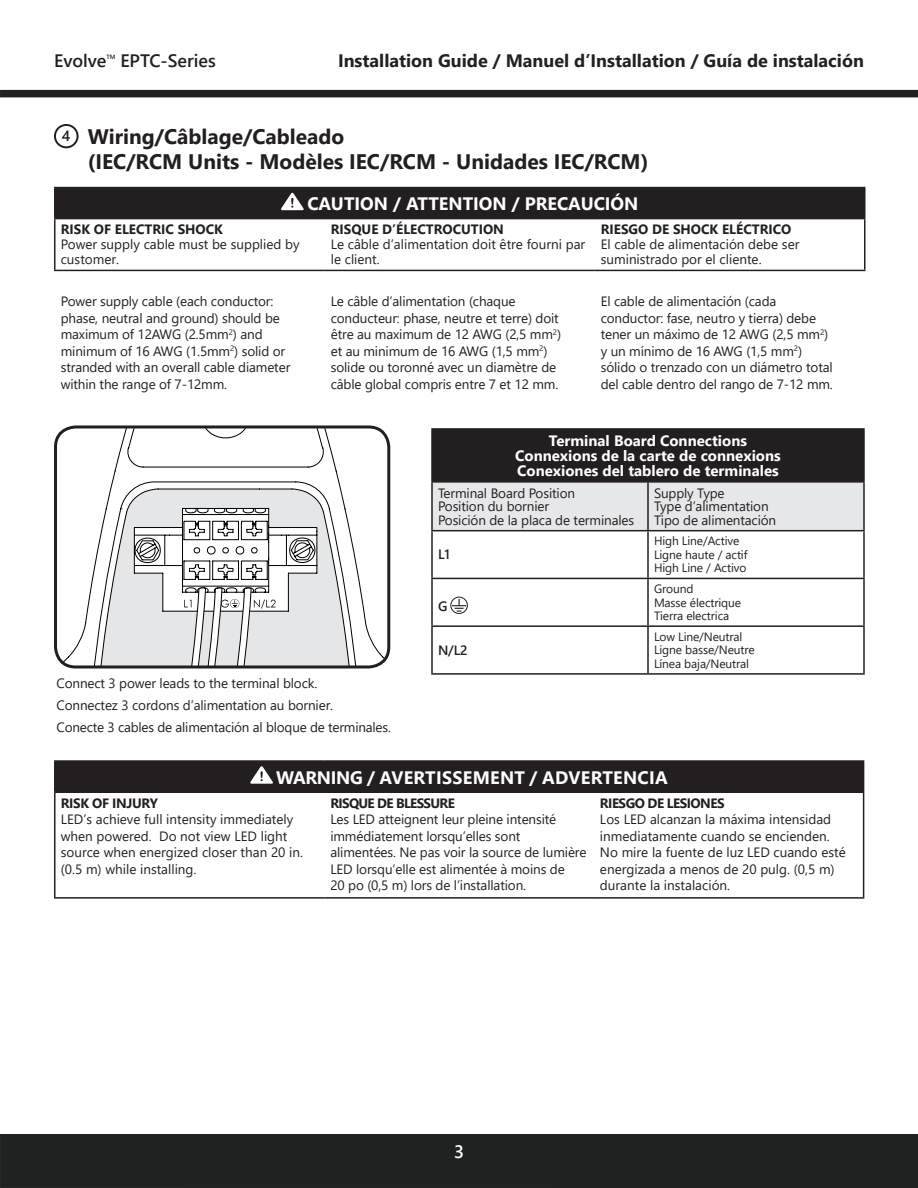
<style>
.page{position:relative;width:918px;height:1188px;background:#fff}
.page>*{position:absolute;margin:0;border:0;box-sizing:border-box;transform-origin:0 0}
.t1{font:700 21px "Segoe UI";color:#231f20}
.t2{font:700 18px "Segoe UI";color:#fff}
.t3{font:700 18px "Segoe UI";color:#202222}
.t4{font:600 18px "Segoe UI";color:#202222}
.t5{font:600 18px "Segoe UI";color:#fff}
.t6{font:700 15px "Segoe UI";color:#fff}
.t7{font:600 14.85px "Segoe UI";color:#231f20}
.STEPS{font:13.5px/16.5px "Segoe UI";letter-spacing:-.01em;color:#231f20}
.t8{font:700 13.5px "Segoe UI";color:#231f20}
.t9{font:700 13.5px "Segoe UI";letter-spacing:-.05em;color:#231f20}
.t10{font:700 13.5px "Segoe UI";letter-spacing:-.04em;color:#231f20}
.t11{font:700 13.5px "Segoe UI";letter-spacing:-.025em;color:#231f20}
.STEPS-2{font:600 13.5px "Segoe UI";color:#231f20}
.STEPS-3{font:12px/13.5px "Segoe UI";letter-spacing:-.01em;color:#231f20}
.t12{font:600 6.15px "Segoe UI";color:#202222}
</style>
<div class="page">
<div style="left:0;top:1134px;width:918px;height:54px;background:#202222"></div>
<div style="left:0;top:90px;width:918px;height:7px;background:#202222"></div>
<div style="left:54px;top:124px;width:25px;height:24px;border:2px solid #231f20;border-radius:50%"></div>
<div style="left:55px;top:761px;width:809px;height:31px;background:#231f20"></div>
<hr style="left:54px;top:760px;width:270px;height:2px;background:#231f20">
<hr style="left:54px;top:762px;width:2px;height:29px;background:#231f20">
<hr style="left:324px;top:760px;width:270px;height:2px;background:#231f20">
<hr style="left:594px;top:760px;width:270px;height:2px;background:#231f20">
<hr style="left:54px;top:791px;width:270px;height:2px;background:#231f20">
<hr style="left:54px;top:793px;width:2px;height:104px;background:#231f20">
<hr style="left:324px;top:791px;width:270px;height:2px;background:#231f20">
<hr style="left:594px;top:791px;width:270px;height:2px;background:#231f20">
<hr style="left:863px;top:793px;width:1px;height:104px;background:#231f20">
<hr style="left:54px;top:897px;width:270px;height:2px;background:#231f20">
<hr style="left:324px;top:897px;width:270px;height:2px;background:#231f20">
<hr style="left:594px;top:897px;width:270px;height:2px;background:#231f20">
<svg style="left:250px;top:766px;width:23px;height:18px"></svg>
<div style="left:55px;top:188px;width:810px;height:31px;background:#231f20"></div>
<hr style="left:54px;top:187px;width:271px;height:1px;background:#231f20">
<hr style="left:54px;top:188px;width:2px;height:30px;background:#231f20">
<hr style="left:325px;top:187px;width:270px;height:1px;background:#231f20">
<hr style="left:595px;top:187px;width:271px;height:1px;background:#231f20">
<hr style="left:864px;top:188px;width:2px;height:30px;background:#231f20">
<hr style="left:54px;top:218px;width:271px;height:1px;background:#231f20">
<hr style="left:54px;top:219px;width:2px;height:51px;background:#231f20">
<hr style="left:595px;top:218px;width:271px;height:1px;background:#231f20">
<hr style="left:864px;top:219px;width:2px;height:51px;background:#231f20">
<hr style="left:54px;top:270px;width:271px;height:1px;background:#231f20">
<hr style="left:325px;top:270px;width:270px;height:1px;background:#231f20">
<hr style="left:595px;top:270px;width:271px;height:1px;background:#231f20">
<svg style="left:281px;top:192px;width:23px;height:18px"></svg>
<div style="left:432px;top:429px;width:432px;height:53px;background:#231f20"></div>
<div style="left:433px;top:483px;width:430px;height:47px;background:#e6e7e9"></div>
<hr style="left:431px;top:428px;width:217px;height:2px;background:#231f20">
<hr style="left:431px;top:430px;width:2px;height:51px;background:#231f20">
<hr style="left:648px;top:428px;width:217px;height:2px;background:#231f20">
<hr style="left:863px;top:430px;width:2px;height:51px;background:#231f20">
<hr style="left:431px;top:483px;width:2px;height:47px;background:#231f20">
<hr style="left:647px;top:483px;width:2px;height:47px;background:#231f20">
<hr style="left:863px;top:483px;width:2px;height:47px;background:#231f20">
<hr style="left:431px;top:530px;width:217px;height:1px;background:#231f20">
<hr style="left:431px;top:531px;width:2px;height:47px;background:#231f20">
<hr style="left:648px;top:530px;width:217px;height:1px;background:#231f20">
<hr style="left:647px;top:531px;width:2px;height:47px;background:#231f20">
<hr style="left:863px;top:531px;width:2px;height:47px;background:#231f20">
<hr style="left:431px;top:578px;width:217px;height:1px;background:#231f20">
<hr style="left:431px;top:579px;width:2px;height:46px;background:#231f20">
<hr style="left:648px;top:578px;width:217px;height:1px;background:#231f20">
<hr style="left:647px;top:579px;width:2px;height:46px;background:#231f20">
<hr style="left:863px;top:579px;width:2px;height:46px;background:#231f20">
<hr style="left:431px;top:625px;width:217px;height:2px;background:#231f20">
<hr style="left:431px;top:627px;width:2px;height:46px;background:#231f20">
<hr style="left:648px;top:625px;width:217px;height:2px;background:#231f20">
<hr style="left:647px;top:627px;width:2px;height:46px;background:#231f20">
<hr style="left:863px;top:627px;width:2px;height:46px;background:#231f20">
<hr style="left:431px;top:673px;width:217px;height:2px;background:#231f20">
<hr style="left:648px;top:673px;width:217px;height:2px;background:#231f20">
<hr style="left:431px;top:481px;width:217px;height:2px;background:#231f20">
<hr style="left:648px;top:481px;width:217px;height:2px;background:#231f20">
<svg style="left:452px;top:599px;width:14px;height:13px"></svg>
<div style="left:450px;top:597px;width:18px;height:17px;border:1px solid #231f20;border-radius:50%"></div>
<svg style="left:56px;top:427px;width:333px;height:240px"></svg>
<svg style="left:182px;top:506px;width:94px;height:158px"></svg>
<div style="left:54px;top:425px;width:336px;height:243px;border:3px solid #231f20;border-radius:20px"></div>
<h2 class="t4" style="left:54px;top:44px;width:54px">Evolve</h2>
<p class="t12" style="left:106px;top:51px;width:11px">TM</p>
<h2 class="t4" style="left:120px;top:44px;width:97px">EPTC-Series</h2>
<h2 class="t3" style="left:338px;top:44px;width:527px">Installation Guide / Manuel d’Installation / Guía de instalación</h2>
<p class="t7" style="left:62px;top:122px;width:10px">4</p>
<p class="t1" style="left:88px;top:117px;width:258px">Wiring/Câblage/Cableado</p>
<p class="t1" style="left:88px;top:142px;width:562px">(IEC/RCM Units - Modèles IEC/RCM - Unidades IEC/RCM)</p>
<p class="t8" style="left:61px;top:217px;width:164px">RISK OF ELECTRIC SHOCK</p>
<p class="STEPS" style="left:61px;top:236px;width:240px;line-height:15px">Power supply cable must be supplied by customer.</p>
<p class="t2" style="left:307px;top:187px;width:333px">CAUTION / ATTENTION / PRECAUCIÓN</p>
<p class="t8" style="left:331px;top:217px;width:175px">RISQUE D’ÉLECTROCUTION</p>
<p class="STEPS" style="left:331px;top:236px;width:256px;line-height:15px">Le câble d’alimentation doit être fourni par le client.</p>
<p class="t8" style="left:601px;top:217px;width:192px">RIESGO DE SHOCK ELÉCTRICO</p>
<p class="STEPS" style="left:601px;top:236px;width:200px;line-height:15px">El cable de alimentación debe ser suministrado por el cliente.</p>
<p class="STEPS" style="left:61px;top:292px;width:231px">Power supply cable (each conductor: phase, neutral and ground) should be maximum of 12AWG (2.5mm<sup>2</sup>) and minimum of 16 AWG (1.5mm<sup>2</sup>) solid or stranded with an overall cable diameter within the range of 7-12mm.</p>
<p class="STEPS" style="left:331px;top:292px;width:232px">Le câble d’alimentation (chaque conducteur: phase, neutre et terre) doit être au maximum de 12 AWG (2,5 mm<sup>2</sup>) et au minimum de 16 AWG (1,5 mm<sup>2</sup>) solide ou toronné avec un diamètre de câble global compris entre 7 et 12 mm.</p>
<p class="STEPS" style="left:601px;top:292px;width:234px">El cable de alimentación (cada conductor: fase, neutro y tierra) debe tener un máximo de 12 AWG (2,5 mm<sup>2</sup>) y un mínimo de 16 AWG (1,5 mm<sup>2</sup>) sólido o trenzado con un diámetro total del cable dentro del rango de 7-12 mm.</p>
<p class="t6" style="left:549px;top:426px;width:200px">Terminal Board Connections</p>
<p class="t6" style="left:515px;top:441px;width:267px">Connexions de la carte de connexions</p>
<p class="t6" style="left:517px;top:456px;width:263px">Conexiones del tablero de terminales</p>
<p class="STEPS" style="left:438px;top:485px;width:198px;line-height:13.5px">Terminal Board Position<br>Position du bornier<br>Posición de la placa de terminales</p>
<p class="STEPS" style="left:654px;top:485px;width:124px;line-height:13.5px">Supply Type<br>Type d’alimentation<br>Tipo de alimentación</p>
<p class="STEPS-2" style="left:438px;top:542px;width:13px">L1</p>
<p class="STEPS-3" style="left:654px;top:533px;width:95px">High Line/Active<br>Ligne haute / actif<br>High Line / Activo</p>
<p class="STEPS" style="left:57px;top:674px;width:262px">Connect 3 power leads to the terminal block.</p>
<p class="STEPS" style="left:57px;top:695px;width:278px">Connectez 3 cordons d’alimentation au bornier.</p>
<p class="STEPS" style="left:57px;top:717px;width:336px">Conecte 3 cables de alimentación al bloque de terminales.</p>
<p class="STEPS-2" style="left:438px;top:593px;width:11px">G</p>
<p class="STEPS-2" style="left:438px;top:637px;width:31px">N/L2</p>
<p class="STEPS-3" style="left:654px;top:581px;width:89px">Ground<br>Masse électrique<br>Tierra electrica</p>
<p class="STEPS-3" style="left:654px;top:629px;width:102px">Low Line/Neutral<br>Ligne basse/Neutre<br>Línea baja/Neutral</p>
<p class="t2" style="left:276px;top:760px;width:393px">WARNING / AVERTISSEMENT / ADVERTENCIA</p>
<p class="t11" style="left:61px;top:790px;width:99px">RISK OF INJURY</p>
<p class="STEPS" style="left:61px;top:810px;width:244px">LED’s achieve full intensity immediately when powered. Do not view LED light source when energized closer than 20 in. (0.5 m) while installing.</p>
<p class="t9" style="left:330px;top:790px;width:126px">RISQUE DE BLESSURE</p>
<p class="STEPS" style="left:330px;top:810px;width:258px">Les LED atteignent leur pleine intensité immédiatement lorsqu’elles sont alimentées. Ne pas voir la source de lumière LED lorsqu’elle est alimentée à moins de<br>20 po (0,5 m) lors de l’installation.</p>
<p class="t10" style="left:600px;top:790px;width:126px">RIESGO DE LESIONES</p>
<p class="STEPS" style="left:600px;top:810px;width:247px">Los LED alcanzan la máxima intensidad inmediatamente cuando se encienden.<br>No mire la fuente de luz LED cuando esté energizada a menos de 20 pulg. (0,5 m) durante la instalación.</p>
<h2 class="t5" style="left:454px;top:1135px;width:11px">3</h2>
</div>
